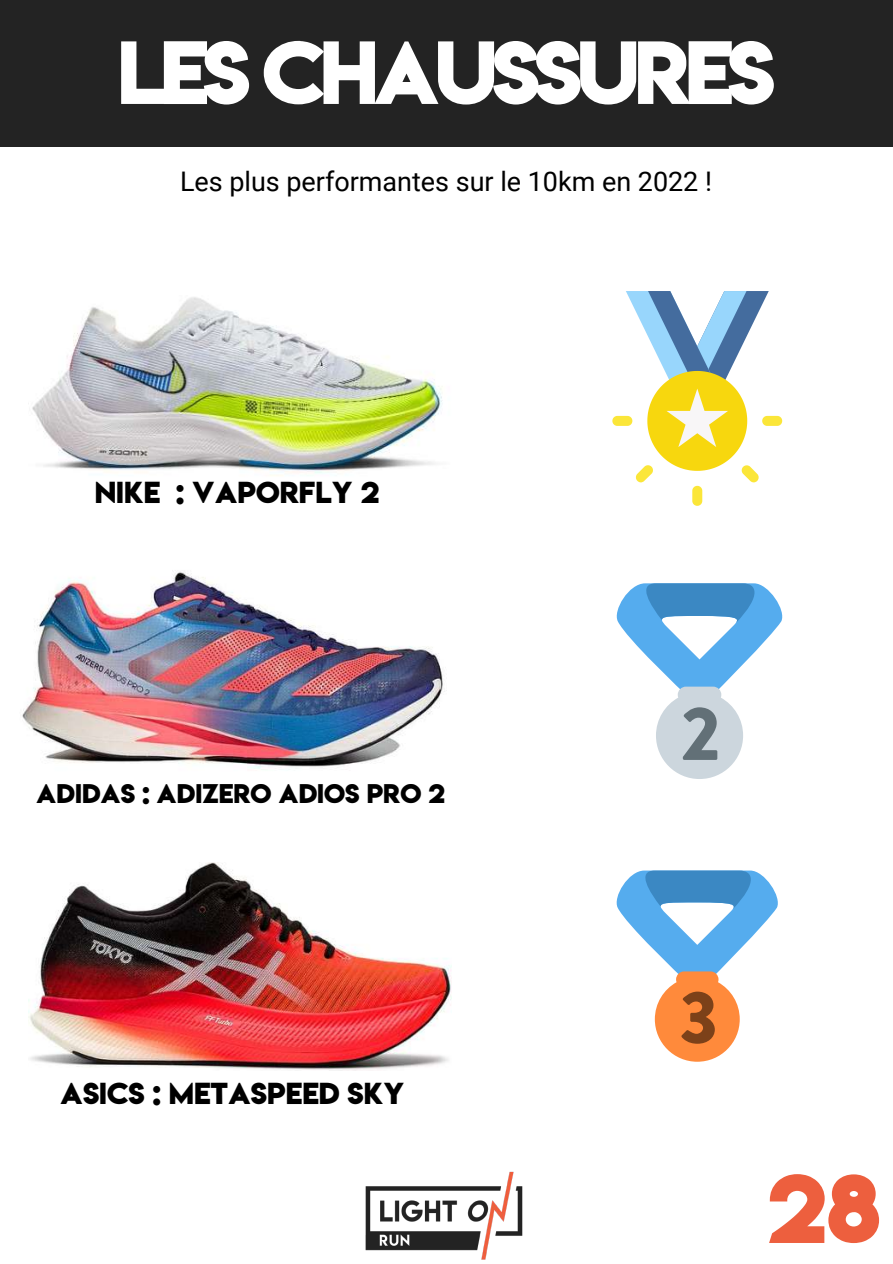
<style>
.page{position:relative;width:893px;height:1264px;background:#fff}
.page>*{position:absolute;margin:0;border:0;box-sizing:border-box;transform-origin:0 0}
.t1{font:86.85px "Lemon Milkbold";color:#ed5f3e}
.t2{font:79.5px "Lemon Milkbold";letter-spacing:-.075em;color:#fff}
.t3{font:27px "Roboto";color:#000}
.t4{font:27px "Lemon Milkbold";color:#000}
.t5{font:24px "Lemon Milkbold";color:#000}
</style>
<div class="page">
<div style="left:0;top:0;width:892px;height:147px;background:#232323"></div>
<img style="left:29px;top:862px;width:422px;height:208px">
<img style="left:32px;top:297px;width:411px;height:179px">
<img style="left:22px;top:570px;width:423px;height:200px">
<svg style="left:612px;top:291px;width:170px;height:215px"></svg>
<svg style="left:616px;top:583px;width:167px;height:196px"></svg>
<svg style="left:616px;top:870px;width:162px;height:191px"></svg>
<img style="left:365px;top:1171px;width:158px;height:89px">
<h2 class="t2" style="left:117px;top:16px;width:659px">LES CHAUSSURES</h2>
<p class="t3" style="left:180px;top:166px;width:533px">Les plus performantes sur le 10km en 2022 !</p>
<p class="t4" style="left:95px;top:473px;width:286px">NIKE : VAPORFLY 2</p>
<p class="t5" style="left:36px;top:776px;width:410px">ADIDAS : ADIZERO ADIOS PRO 2</p>
<p class="t4" style="left:60px;top:1074px;width:346px">ASICS : METASPEED SKY</p>
<h1 class="t1" style="left:766px;top:1146px;width:116px">28</h1>
</div>
